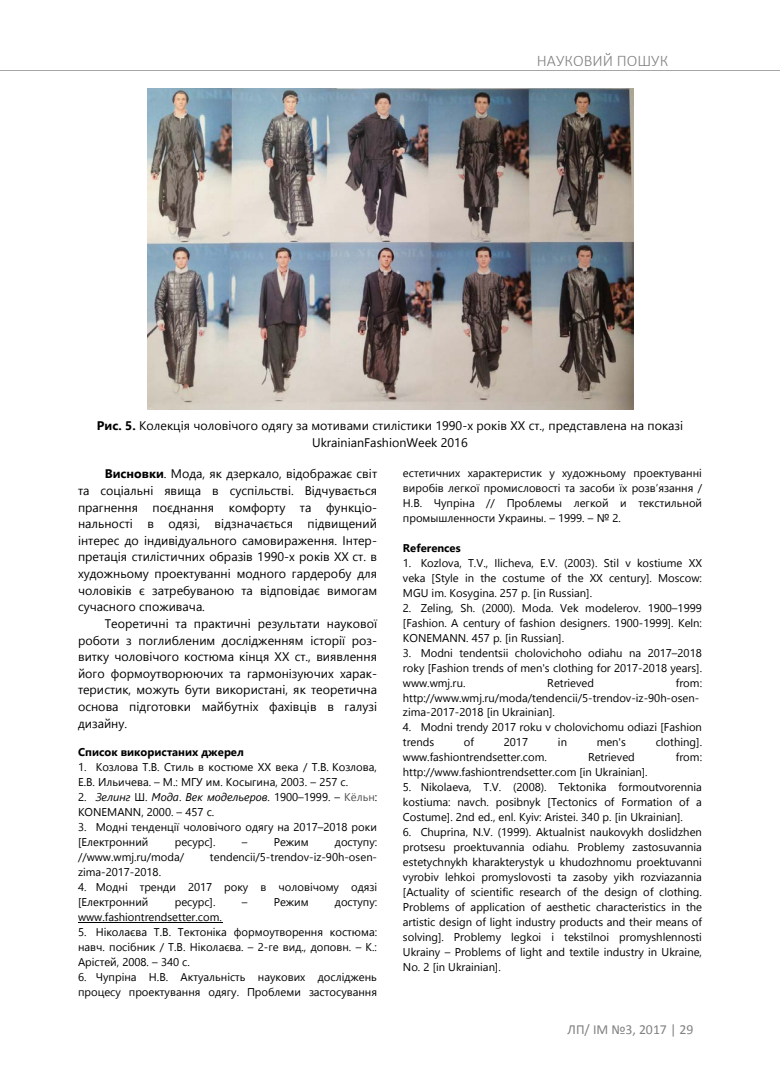
<style>
.page{position:relative;width:780px;height:1088px;background:#fff}
.page>*{position:absolute;margin:0;border:0;box-sizing:border-box;transform-origin:0 0}
.t1{font:300 16.25px "Calibri";color:#818181}
.t2{font:13.75px "Calibri";color:#818181}
.t3{font:12.5px/16.6px "Segoe UI";color:#000;text-align:justify}
.t4{font:11.25px/15px "Segoe UI";color:#000}
.t5{font:700 11.25px "Segoe UI";color:#000}
.s1{font-weight:700}
.s2{font-style:italic}
.s3{color:#525252}
</style>
<div class="page">
<hr style="left:0;top:71px;width:780px;height:1px;background:#a6a6a6">
<img style="left:147px;top:89px;width:486px;height:321px">
<hr style="left:78px;top:922px;width:144px;height:1px;background:#000">
<h1 class="t1" style="left:537px;top:51px;width:133px">НАУКОВИЙ ПОШУК</h1>
<p class="t3" style="left:97px;top:417px;width:587px;text-align:center"><span class="s1">Рис. 5.</span> Колекція чоловічого одягу за мотивами стилістики 1990-х років XX ст., представлена на показі<br>UkrainianFashionWeek 2016</p>
<p class="t3" style="left:78px;top:465px;width:300px;text-indent:27px"><span class="s1">Висновки</span>. Мода, як дзеркало, відображає світ та соціальні явища в суспільстві. Відчувається прагнення поєднання комфорту та функціо&shy;нальності в одязі, відзначається підвищений інтерес до індивідуального самовираження. Інтер&shy;претація стилістичних образів 1990-х років XX ст. в художньому проектуванні модного гардеробу для чоловіків є затребуваною та відповідає вимогам сучасного споживача.</p>
<p class="t3" style="left:78px;top:615px;width:300px;text-indent:27px">Теоретичні та практичні результати наукової роботи з поглибленим дослідженням історії роз&shy;витку чоловічого костюма кінця ХХ ст., виявлення його формоутворюючих та гармонізуючих харак&shy;теристик, можуть бути використані, як теоретична основа підготовки майбутніх фахівців в галузі дизайну.</p>
<p class="t5" style="left:78px;top:743px;width:167px">Список використаних джерел</p>
<p class="t4" style="left:78px;top:760px;width:300px">1. Козлова Т.В. Стиль в костюме XX века / Т.В. Козлова,<br>Е.В. Ильичева. – М.: МГУ им. Косыгина, 2003. – 257 с.</p>
<p class="t4" style="left:78px;top:790px;width:301px">2. <span class="s2">Зелинг</span> Ш. <span class="s2">Мода</span>. <span class="s2">Век модельеров</span>. 1900–1999. – <span class="s3">Кёльн</span>:<br>KONEMANN, 2000. – 457 с.</p>
<p class="t4" style="left:78px;top:819px;width:300px">3. Модні тенденції чоловічого одягу на 2017–2018 роки [Електронний</p>
<p class="t4" style="left:403px;top:465px;width:301px;text-align:justify">естетичних характеристик у художньому проектуванні виробів легкої промисловості та засоби їх розв’язання / Н.В. Чупріна // Проблемы легкой и текстильной промышленности Украины. – 1999. – № 2.</p>
<p class="t5" style="left:403px;top:539px;width:59px">References</p>
<p class="t4" style="left:403px;top:555px;width:300px;text-align:justify">1. Kozlova, T.V., Ilicheva, E.V. (2003). Stil v kostiume XX veka [Style in the costume of the XX century]. Moscow:<br>MGU im. Kosygina. 257 p. [in Russian].</p>
<p class="t4" style="left:403px;top:600px;width:300px;text-align:justify">2. Zeling, Sh. (2000). Moda. Vek modelerov. 1900–1999 [Fashion. A century of fashion designers. 1900-1999]. Keln:<br>KONEMANN. 457 p. [in Russian].</p>
<p class="t4" style="left:403px;top:645px;width:300px;text-align:justify">3. Modni tendentsii cholovichoho odiahu na 2017–2018 roky [Fashion trends of men's clothing for 2017-2018 years]. www.wmj.ru.</p>
<p class="t4" style="left:403px;top:675px;width:300px;text-indent:273px">from: http://www.wmj.ru/moda/tendencii/5-trendov-iz-90h-osen&shy;zima-2017-2018 [in Ukrainian].</p>
<p class="t4" style="left:403px;top:720px;width:300px">4. Modni trendy 2017 roku v cholovichomu odiazi [Fashion trends</p>
<p class="t4" style="left:547px;top:675px;width:48px">Retrieved</p>
<p class="t4" style="left:464px;top:735px;width:12px">of</p>
<p class="t4" style="left:504px;top:735px;width:26px">2017</p>
<p class="t4" style="left:558px;top:735px;width:11px">in</p>
<p class="t4" style="left:596px;top:735px;width:31px">men's</p>
<p class="t4" style="left:655px;top:735px;width:48px">clothing].</p>
<p class="t4" style="left:403px;top:750px;width:145px">www.fashiontrendsetter.com.</p>
<p class="t4" style="left:588px;top:750px;width:48px">Retrieved</p>
<p class="t4" style="left:676px;top:750px;width:28px">from:</p>
<p class="t4" style="left:403px;top:764px;width:246px">http://www.fashiontrendsetter.com [in Ukrainian].</p>
<p class="t4" style="left:403px;top:779px;width:300px;text-align:justify">5. Nikolaeva, T.V. (2008). Tektonika formoutvorennia kostiuma: navch. posibnyk [Tectonics of Formation of a Costume]. 2nd ed., enl. Kyiv: Aristei. 340 p. [in Ukrainian].</p>
<p class="t4" style="left:403px;top:824px;width:301px;text-align:justify">6. Chuprina, N.V. (1999). Aktualnist naukovykh doslidzhen protsesu proektuvannia odiahu. Problemy zastosuvannia estetychnykh kharakterystyk u khudozhnomu proektuvanni vyrobiv lehkoi promyslovosti ta zasoby yikh rozviazannia [Actuality of scientific research of the design of clothing.<br>Problems of application of aesthetic characteristics in the artistic design of light industry products and their means of solving]. Problemy legkoi i tekstilnoi promyshlennosti Ukrainy – Problems of light and textile industry in Ukraine, No. 2 [in Ukrainian].</p>
<p class="t4" style="left:175px;top:834px;width:42px">ресурс].</p>
<p class="t4" style="left:242px;top:834px;width:68px">– Режим</p>
<p class="t4" style="left:335px;top:834px;width:44px">доступу:</p>
<p class="t4" style="left:78px;top:849px;width:108px">//www.wmj.ru/moda/</p>
<p class="t4" style="left:210px;top:849px;width:169px">tendencii/5-trendov-iz-90h-osen-</p>
<p class="t4" style="left:78px;top:864px;width:85px">zima-2017-2018.</p>
<p class="t4" style="left:78px;top:879px;width:300px">4. Модні тренди 2017 року в чоловічому одязі [Електронний</p>
<p class="t4" style="left:175px;top:894px;width:42px">ресурс].</p>
<p class="t4" style="left:242px;top:894px;width:68px">– Режим</p>
<p class="t4" style="left:335px;top:894px;width:44px">доступу:</p>
<p class="t4" style="left:78px;top:909px;width:145px">www.fashiontrendsetter.com.</p>
<p class="t4" style="left:78px;top:924px;width:300px;text-align:justify">5. Ніколаєва Т.В. Тектоніка формоутворення костюма: навч. посібник / Т.В. Ніколаєва. – 2-ге вид., доповн. – К.:<br>Арістей, 2008. – 340 с.</p>
<p class="t4" style="left:78px;top:969px;width:300px">6. Чупріна Н.В. Актуальність наукових досліджень процесу проектування одягу. Проблеми застосування</p>
<p class="t2" style="left:567px;top:1020px;width:127px">ЛП/ ІМ №3, 2017 | 29</p>
</div>
